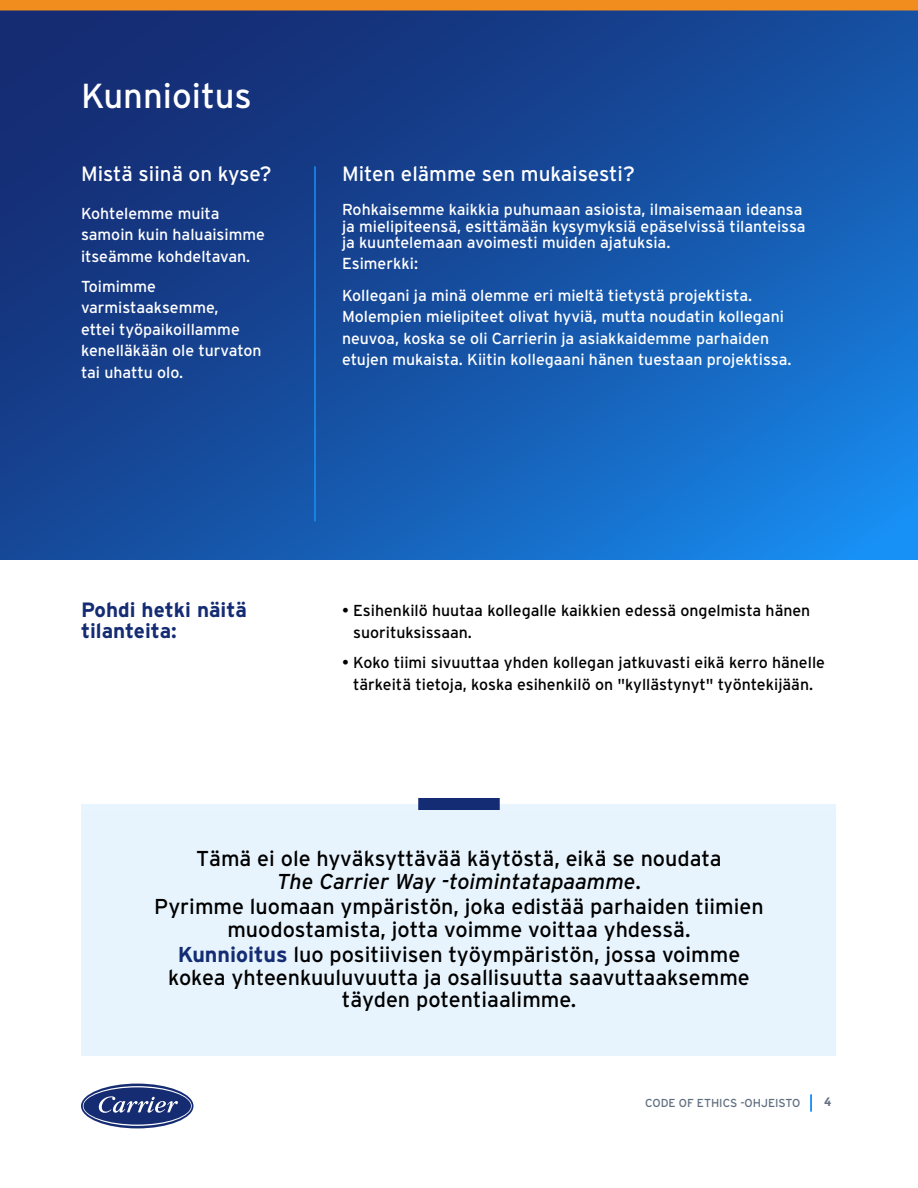
<style>
.page{position:relative;width:918px;height:1188px;background:#fff}
.page>*{position:absolute;margin:0;border:0;box-sizing:border-box;transform-origin:0 0}
.Paragraph_Style13{font:34.65px "Interstate";color:#fff}
.Paragraph_Style19{font:21.6px/22.5px "Interstate";color:#000;text-align:center}
.Paragraph_Style17{font:21.6px/22.5px "Interstate";color:#000;text-align:center}
.Paragraph_Style16{font:21.6px/22.5px "Interstate";color:#000;text-align:center}
.Paragraph_Style1{font:700 20.7px/21.3px "Interstate";color:#142c73}
.Paragraph_Style12{font:20.7px "Interstate";color:#fff}
.Paragraph_Style5{font:20.7px "Interstate";color:#fff}
.Paragraph_Style1-2{font:15.9px/21.3px "Interstate";color:#fff}
.Paragraph_Style3{font:15.9px/16.5px "Interstate";color:#fff}
.Paragraph_Style22{font:15.9px/21.3px "Interstate";color:#000;text-align:center}
.Paragraph_Style21{font:15.9px/21.3px "Interstate";color:#000}
.Paragraph_Style11{font:15.9px/21.3px "Interstate";color:#fff}
.Paragraph_Style15{font:15.9px "Interstate";color:#fff}
.t1{font:600 12px "Flama";color:#617080}
.Paragraph_Style1-3{font:11.55px "Interstate";color:#606f80}
.s1{font-style:italic}
.s2{font-weight:700;color:#142c73}
</style>
<div class="page">
<svg style="left:810px;top:1095px;width:2px;height:17px"></svg>
<div style="left:81px;top:1084px;width:113px;height:44px;background:#152c73;border-radius:50%"></div>
<svg style="left:83px;top:1086px;width:109px;height:40px"></svg>
<svg style="left:0;top:10px;width:918px;height:550px;background:#164fa1"></svg>
<div style="left:0;top:0;width:918px;height:10px;background:#f18c1e"></div>
<div style="left:82px;top:804px;width:754px;height:246px;background:#e8f4fe"></div>
<hr style="left:314px;top:166px;width:2px;height:355px;background:#1791f6">
<div style="left:82px;top:810px;width:754px;height:246px;background:#e7f4fd"></div>
<div style="left:418px;top:798px;width:82px;height:12px;background:#142c73"></div>
<p class="Paragraph_Style13" style="left:81px;top:76px;width:172px">Kunnioitus</p>
<p class="Paragraph_Style5" style="left:81px;top:162px;width:192px">Mistä siinä on kyse?</p>
<p class="Paragraph_Style11" style="left:81px;top:203px;width:185px">Kohtelemme muita samoin kuin haluaisimme itseämme kohdeltavan.</p>
<p class="Paragraph_Style1-2" style="left:81px;top:276px;width:182px">Toimimme varmistaaksemme,<br>ettei työpaikoillamme kenelläkään ole turvaton tai uhattu olo.</p>
<p class="Paragraph_Style12" style="left:342px;top:162px;width:294px">Miten elämme sen mukaisesti?</p>
<p class="Paragraph_Style3" style="left:342px;top:201px;width:465px">Rohkaisemme kaikkia puhumaan asioista, ilmaisemaan ideansa ja mielipiteensä, esittämään kysymyksiä epäselvissä tilanteissa ja kuuntelemaan avoimesti muiden ajatuksia.</p>
<p class="Paragraph_Style15" style="left:342px;top:255px;width:78px">Esimerkki:</p>
<p class="Paragraph_Style1-2" style="left:342px;top:285px;width:451px">Kollegani ja minä olemme eri mieltä tietystä projektista.<br>Molempien mielipiteet olivat hyviä, mutta noudatin kollegani neuvoa, koska se oli Carrierin ja asiakkaidemme parhaiden etujen mukaista. Kiitin kollegaani hänen tuestaan projektissa.</p>
<p class="Paragraph_Style1" style="left:81px;top:599px;width:168px">Pohdi hetki näitä tilanteita:</p>
<p class="Paragraph_Style21" style="left:353px;top:600px;width:459px;text-indent:-11px">• Esihenkilö huutaa kollegalle kaikkien edessä ongelmista hänen suorituksissaan.</p>
<p class="Paragraph_Style22" style="left:342px;top:652px;width:485px">• Koko tiimi sivuuttaa yhden kollegan jatkuvasti eikä kerro hänelle tärkeitä tietoja, koska esihenkilö on "kyllästynyt" työntekijään.</p>
<p class="Paragraph_Style16" style="left:196px;top:847px;width:527px">Tämä ei ole hyväksyttävää käytöstä, eikä se noudata<br><span class="s1">The Carrier Way -toimintatapaamme</span>.</p>
<p class="Paragraph_Style17" style="left:154px;top:895px;width:611px">Pyrimme luomaan ympäristön, joka edistää parhaiden tiimien muodostamista, jotta voimme voittaa yhdessä.</p>
<p class="Paragraph_Style19" style="left:168px;top:943px;width:583px"><span class="s2">Kunnioitus</span> luo positiivisen työympäristön, jossa voimme kokea yhteenkuuluvuutta ja osallisuutta saavuttaaksemme täyden potentiaalimme.</p>
<p class="Paragraph_Style1-3" style="left:645px;top:1096px;width:157px">CODE OF ETHICS -OHJEISTO</p>
<p class="t1" style="left:824px;top:1093px;width:9px">4</p>
</div>
